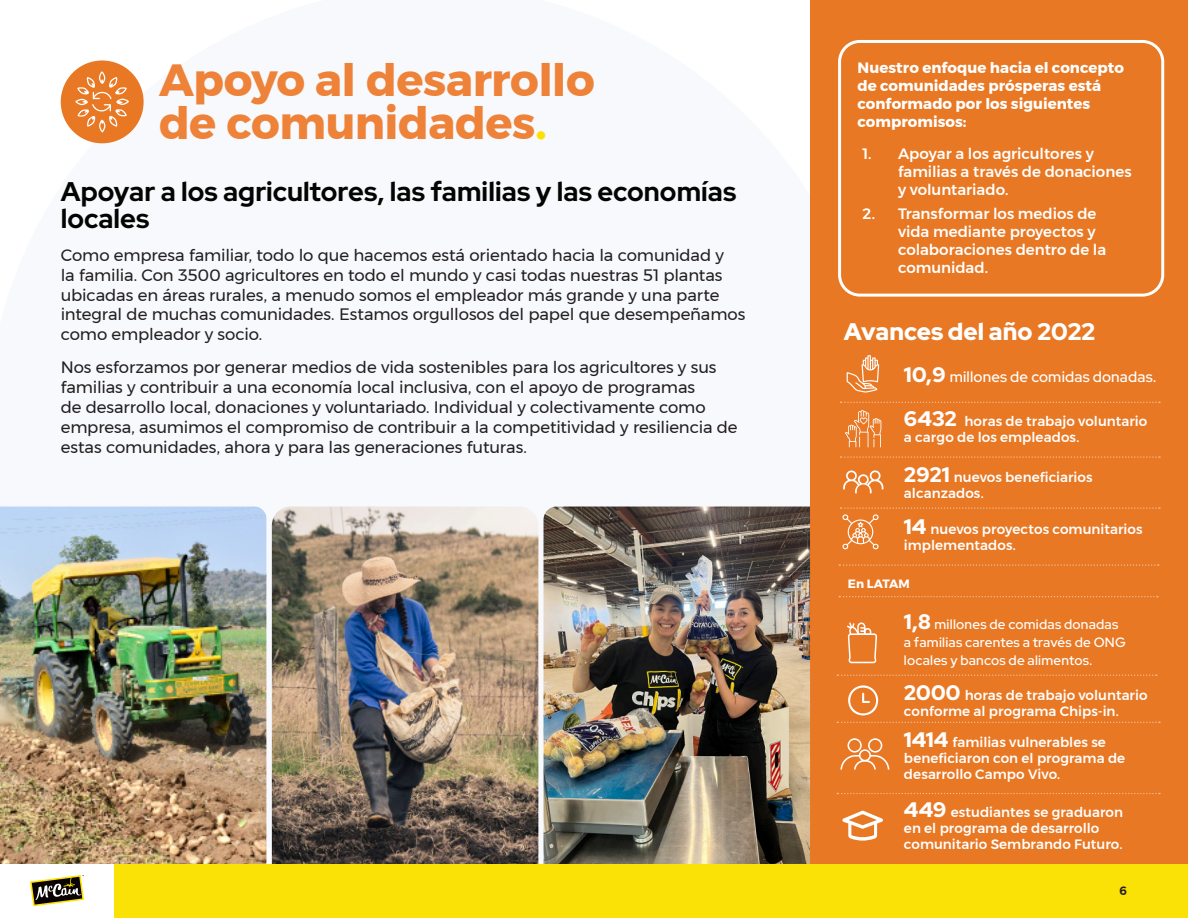
<style>
.page{position:relative;width:1188px;height:918px;background:#fff}
.page>*{position:absolute;margin:0;border:0;box-sizing:border-box;transform-origin:0 0}
.t1{font:700 45px/43.5px "Montserrat";letter-spacing:-.015em;color:#ed8238}
.t2{font:300 27px/27px "Red Hat Display";letter-spacing:.005em;color:#040503}
.t3{font:900 24px "Red Hat Display";color:#fff}
.t4{font:16.5px/19.8px "Montserrat";letter-spacing:-.01em;color:#231f20}
.t5{font:500 15px/18px "Montserrat";color:#fff}
.t6{font:700 15px/18px "Montserrat";color:#fff}
.t7{font:500 15px "Red Hat Display";letter-spacing:.015em;color:#fff}
.t8{font:500 13.5px/16.2px "Montserrat";letter-spacing:.005em;color:#fff}
.t9{font:500 13.5px/18px "Red Hat Display";letter-spacing:.015em;color:#fff}
.t10{font:700 12px "Montserrat";letter-spacing:.005em;color:#fff}
.t11{font:600 12px "Montserrat";color:#231f20}
.s1{font-family:"Red Hat Display";font-weight:900;color:#ffe100}
.s2{font-weight:900;font-size:21px}
.s3{font-family:"Red Hat Display";font-weight:900;font-size:21px}
</style>
<div class="page">
<div style="left:113px;top:864px;width:1075px;height:54px;background:#fae106"></div>
<svg style="left:30px;top:875px;width:54px;height:31px"></svg>
<div style="left:810px;top:0;width:378px;height:864px;background:#e87824"></div>
<svg style="left:845px;top:410px;width:36px;height:37px"></svg>
<svg style="left:843px;top:470px;width:40px;height:23px"></svg>
<div style="left:838px;top:40px;width:326px;height:257px;border:3px solid #fff;border-radius:20px"></div>
<img style="left:0;top:507px;width:266px;height:357px">
<img style="left:272px;top:507px;width:266px;height:357px">
<img style="left:544px;top:507px;width:266px;height:357px">
<div style="left:61px;top:60px;width:83px;height:83px;background:#e87824;border-radius:50%"></div>
<svg style="left:75px;top:71px;width:54px;height:61px"></svg>
<svg style="left:841px;top:402px;width:319px;height:1px"></svg>
<svg style="left:841px;top:456px;width:319px;height:2px"></svg>
<svg style="left:841px;top:507px;width:319px;height:43px"></svg>
<svg style="left:847px;top:355px;width:32px;height:38px"></svg>
<svg style="left:837px;top:674px;width:320px;height:2px"></svg>
<svg style="left:837px;top:722px;width:323px;height:1px"></svg>
<svg style="left:837px;top:793px;width:323px;height:1px"></svg>
<svg style="left:840px;top:738px;width:49px;height:32px"></svg>
<svg style="left:847px;top:622px;width:30px;height:41px"></svg>
<svg style="left:848px;top:685px;width:30px;height:30px"></svg>
<svg style="left:842px;top:811px;width:41px;height:30px"></svg>
<svg style="left:839px;top:564px;width:320px;height:2px"></svg>
<svg style="left:839px;top:596px;width:319px;height:1px"></svg>
<h1 class="t1" style="left:159px;top:61px;width:437px">Apoyo al desarrollo de comunidades<span class="s1">.</span></h1>
<p class="t6" style="left:858px;top:60px;width:268px">Nuestro enfoque hacia el concepto de comunidades prósperas está conformado por los siguientes compromisos:</p>
<p class="t5" style="left:898px;top:144px;width:235px;text-indent:-35px">1. Apoyar a los agricultores y familias a través de donaciones y voluntariado.</p>
<p class="t5" style="left:898px;top:205px;width:210px;text-indent:-35px">2. Transformar los medios de vida mediante proyectos y colaboraciones dentro de la comunidad.</p>
<h2 class="t2" style="left:61px;top:180px;width:677px">Apoyar a los agricultores, las familias y las economías locales</h2>
<p class="t4" style="left:61px;top:245px;width:686px">Como empresa familiar, todo lo que hacemos está orientado hacia la comunidad y<br>la familia. Con 3500 agricultores en todo el mundo y casi todas nuestras 51 plantas ubicadas en áreas rurales, a menudo somos el empleador más grande y una parte integral de muchas comunidades. Estamos orgullosos del papel que desempeñamos como empleador y socio.</p>
<p class="t4" style="left:61px;top:359px;width:678px">Nos esforzamos por generar medios de vida sostenibles para los agricultores y sus familias y contribuir a una economía local inclusiva, con el apoyo de programas<br>de desarrollo local, donaciones y voluntariado. Individual y colectivamente como empresa, asumimos el compromiso de contribuir a la competitividad y resiliencia de estas comunidades, ahora y para las generaciones futuras.</p>
<h3 class="t3" style="left:844px;top:322px;width:253px">Avances del año 2022</h3>
<p class="t7" style="left:904px;top:371px;width:254px"><span class="s2">10,9</span> millones de comidas donadas.</p>
<p class="t8" style="left:904px;top:413px;width:245px"><span class="s3">6432</span> horas de trabajo voluntario a cargo de los empleados.</p>
<p class="t8" style="left:904px;top:469px;width:190px"><span class="s3">2921</span> nuevos beneficiarios alcanzados.</p>
<p class="t8" style="left:904px;top:521px;width:240px"><span class="s3">14</span> nuevos proyectos comunitarios implementados.</p>
<p class="t10" style="left:848px;top:578px;width:63px">En LATAM</p>
<p class="t9" style="left:904px;top:617px;width:223px"><span class="s2">1,8</span> millones de comidas donadas a familias carentes a través de ONG locales y bancos de alimentos.</p>
<p class="t8" style="left:904px;top:687px;width:245px"><span class="s3">2000</span> horas de trabajo voluntario conforme al programa Chips-in.</p>
<p class="t8" style="left:904px;top:734px;width:223px"><span class="s3">1414</span> familias vulnerables se beneficiaron con el programa de desarrollo Campo Vivo.</p>
<p class="t8" style="left:904px;top:804px;width:221px"><span class="s3">449</span> estudiantes se graduaron en el programa de desarrollo comunitario Sembrando Futuro.</p>
<p class="t11" style="left:1120px;top:884px;width:9px">6</p>
</div>
